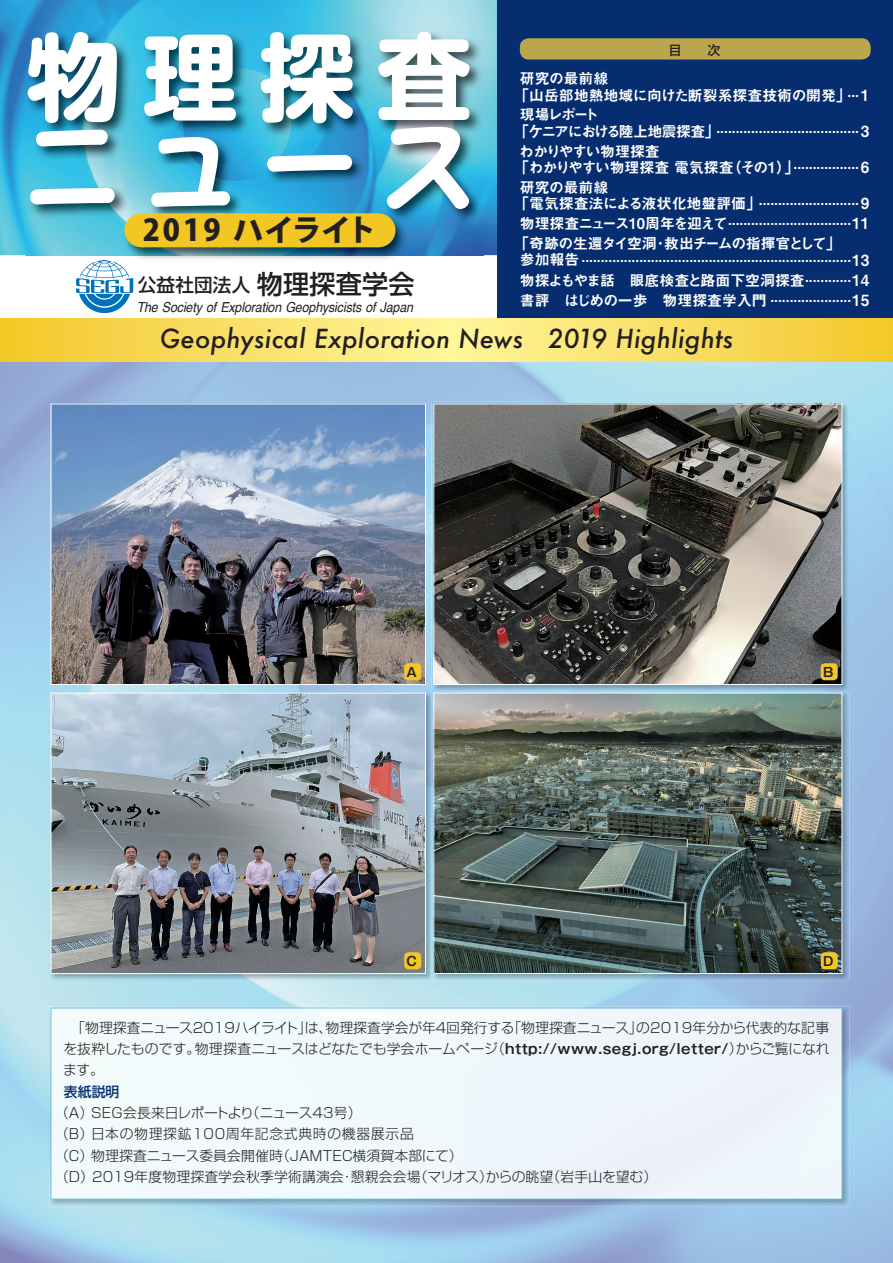
<style>
.page{position:relative;width:893px;height:1263px;background:#fff}
.page>*{position:absolute;margin:0;border:0;box-sizing:border-box;transform-origin:0 0}
.t1{font:700 95.7px "Shin M Go Pro";color:#fff}
.t2{font:700 95.7px "Capie N Std";color:#fff}
.t3{font:800 29.7px "Koz Go Pro";letter-spacing:.05em;color:#231f20}
.t4{font:italic 500 25.5px "Futura";letter-spacing:.01em;color:#231f20}
.t5{font:500 18.6px "Shin Go Pro";letter-spacing:.01em;color:#231f20}
.t6{font:14.85px/16.2px "Midashi Go Pro MB31";color:#fff}
.t7{font:14.85px/23.7px "Midashi Go Pro MB31";letter-spacing:-.07em;color:#fff}
.t8{font:14.85px/12.5px "Midashi Go Pro MB31";letter-spacing:-.1em;color:#fff}
.t9{font:14.85px/16.2px "Midashi Go Pro MB31";letter-spacing:-.03em;color:#fff}
.t10{font:300 13.8px/21.3px "Shin Go Pro";letter-spacing:.01em;color:#231f20;text-align:justify}
.t11{font:italic 13.8px "Helvetica";letter-spacing:-.01em;color:#231f20;scale:.9 1}
.t12{font:500 13.8px "Shin Go Pro";color:#052d6f}
.t13{font:500 12.75px "Shin Go Pro";color:#231f20}
.t14{font:700 12.75px "Gothic MB101 Pro De";color:#231f20}
.s1{font-size:26.1px}
.s2{font-size:15.45px}
.s3{font-family:"Gothic MB101 Pro De";font-weight:700}
</style>
<div class="page">
<img style="left:0;top:0;width:497px;height:255px">
<img style="left:805px;top:361px;width:88px;height:902px">
<img style="left:0;top:361px;width:805px;height:63px">
<img style="left:0;top:424px;width:432px;height:320px">
<div style="left:497px;top:0;width:396px;height:319px;background:#052d6f"></div>
<svg style="left:0;top:319px;width:893px;height:42px;background:#f9de63"></svg>
<img style="left:76px;top:262px;width:58px;height:50px">
<img style="left:797px;top:1006px;width:53px;height:201px">
<img style="left:49px;top:1006px;width:748px;height:50px">
<img style="left:49px;top:1157px;width:748px;height:50px">
<img style="left:49px;top:1056px;width:2px;height:101px">
<div style="left:51px;top:1008px;width:791px;height:191px;background:#f0f8fc"></div>
<img style="left:26px;top:30px;width:458px;height:229px">
<img style="left:96px;top:260px;width:16px;height:2px">
<div style="left:141px;top:213px;width:237px;height:34px;background:#f3c723"></div>
<svg style="left:220px;top:213px;width:118px;height:1px"></svg>
<hr style="left:378px;top:213px;width:1px;height:34px;background:#f3c723">
<div style="left:520px;top:38px;width:351px;height:22px;background:#baa64c;border-radius:9px"></div>
<img style="left:53px;top:406px;width:371px;height:277px">
<div style="left:51px;top:404px;width:375px;height:281px;border:1px solid #fff"></div>
<img style="left:432px;top:402px;width:417px;height:289px">
<img style="left:435px;top:406px;width:405px;height:277px">
<div style="left:433px;top:404px;width:409px;height:281px;border:1px solid #fff"></div>
<img style="left:49px;top:691px;width:800px;height:290px">
<img style="left:435px;top:695px;width:405px;height:277px">
<div style="left:433px;top:693px;width:409px;height:281px;border:1px solid #fff"></div>
<img style="left:432px;top:692px;width:1px;height:289px">
<img style="left:53px;top:695px;width:371px;height:277px">
<div style="left:51px;top:693px;width:375px;height:281px;border:1px solid #fff"></div>
<div style="left:821px;top:663px;width:17px;height:17px;background:#f3c723;border-radius:4px"></div>
<div style="left:821px;top:952px;width:17px;height:17px;background:#f3c723;border-radius:4px"></div>
<div style="left:404px;top:952px;width:17px;height:17px;background:#f3c723;border-radius:4px"></div>
<div style="left:404px;top:663px;width:17px;height:17px;background:#f3c723;border-radius:4px"></div>
<h1 class="t1" style="left:26px;top:-1px;width:448px">物理探査</h1>
<h1 class="t2" style="left:24px;top:95px;width:452px">ニュース</h1>
<h2 class="t3" style="left:143px;top:211px;width:235px">2019 ハイライト</h2>
<h3 class="t5" style="left:138px;top:269px;width:278px">公益社団法人 <span class="s1">物理探査学会</span></h3>
<p class="t11" style="left:137px;top:296px;width:309px">The Society of Exploration Geophysicists of Japan</p>
<p class="t13" style="left:669px;top:39px;width:53px">目　　次</p>
<p class="t6" style="left:514px;top:69px;width:357px;text-indent:6px">研究の最前線<br>「山岳部地熱地域に向けた断裂系探査技術の開発」...<span class="s2">1</span></p>
<p class="t8" style="left:514px;top:107px;width:357px;text-indent:6px">現場レポート<br>「ケニアにおける陸上地震探査」.....................................<span class="s2">3</span></p>
<p class="t9" style="left:514px;top:141px;width:357px;text-indent:5px">わかりやすい物理探査<br>「わかりやすい物理探査 電気探査（その1）」.................<span class="s2">6</span></p>
<p class="t6" style="left:514px;top:179px;width:357px;line-height:12.5px;text-indent:6px">研究の最前線<br>「電気探査法による液状化地盤評価」..........................<span class="s2">9</span></p>
<p class="t7" style="left:514px;top:206px;width:357px;text-indent:6px">物理探査ニュース10周年を迎えて ................................<span class="s2">11</span>「奇跡の生還タイ空洞･救出チームの指揮官として」</p>
<p class="t6" style="left:520px;top:242px;width:351px;line-height:23.9px">参加報告 ......................................................................<span class="s2">13</span>物探よもやま話　眼底検査と路面下空洞探査 ............<span class="s2">14</span></p>
<p class="t6" style="left:520px;top:286px;width:351px">書評　はじめの一歩　物理探査学入門 .....................<span class="s2">15</span></p>
<h3 class="t4" style="left:160px;top:321px;width:575px">Geophysical Exploration News 2019 Highlights</h3>
<p class="t14" style="left:407px;top:661px;width:12px">A</p>
<p class="t14" style="left:823px;top:661px;width:12px">B</p>
<p class="t14" style="left:407px;top:950px;width:12px">C</p>
<p class="t14" style="left:823px;top:950px;width:12px">D</p>
<p class="t10" style="left:63px;top:1015px;width:768px">　「物理探査ニュース2019ハイライト」は、物理探査学会が年４回発行する「物理探査ニュース」の2019年分から代表的な記事を抜粋したものです。物理探査ニュースはどなたでも学会ホームページ（<span class="s3">http://www.segj.org/letter/</span>）からご覧になれます。</p>
<p class="t12" style="left:64px;top:1080px;width:57px">表紙説明</p>
<p class="t10" style="left:55px;top:1100px;width:604px;text-align:left">（A）SEG会長来日レポートより（ニュース43号）<br>（B）日本の物理探鉱100周年記念式典時の機器展示品<br>（C）物理探査ニュース委員会開催時（JAMTEC横須賀本部にて）<br>（D）2019年度物理探査学会秋季学術講演会･懇親会会場（マリオス）からの眺望（岩手山を望む）</p>
</div>
